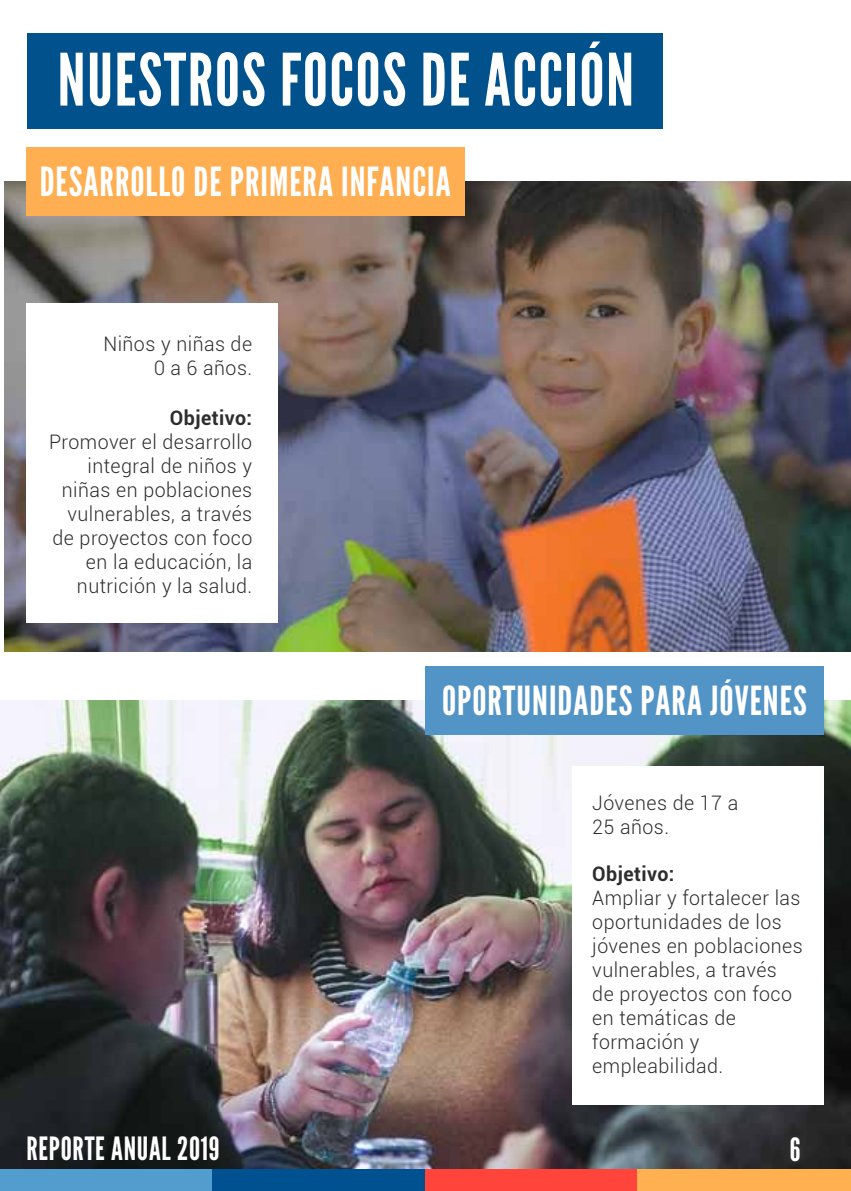
<style>
.page{position:relative;width:851px;height:1191px;background:#fff}
.page>*{position:absolute;margin:0;border:0;box-sizing:border-box;transform-origin:0 0}
.t1{font:72px "League Gothic";letter-spacing:.025em;color:#fff}
.t2{font:40px "League Gothic";letter-spacing:.025em;color:#fff}
.t3{font:32px "League Gothic";letter-spacing:.025em;color:#fff}
.t4{font:300 20px/24px "Roboto";letter-spacing:.025em;color:#2d2d2d}
.t5{font:700 20px "Roboto";letter-spacing:.025em;color:#2d2d2d}
</style>
<div class="page">
<img style="left:5px;top:182px;width:845px;height:469px">
<img style="left:0;top:700px;width:850px;height:469px">
<div style="left:425px;top:666px;width:399px;height:68px;background:#5394c6"></div>
<div style="left:27px;top:148px;width:438px;height:68px;background:#ffae51"></div>
<div style="left:27px;top:33px;width:635px;height:96px;background:#00518c"></div>
<div style="left:0;top:1169px;width:213px;height:22px;background:#539cce"></div>
<div style="left:213px;top:1169px;width:213px;height:22px;background:#00518f"></div>
<div style="left:425px;top:1169px;width:213px;height:22px;background:#ff443b"></div>
<div style="left:637px;top:1169px;width:213px;height:22px;background:#ffb151"></div>
<div style="left:572px;top:766px;width:252px;height:338px;background:#fff"></div>
<div style="left:27px;top:303px;width:251px;height:319px;background:#fff"></div>
<h1 class="t1" style="left:58px;top:37px;width:578px">NUESTROS FOCOS DE ACCIÓN</h1>
<h2 class="t2" style="left:40px;top:158px;width:412px">DESARROLLO DE PRIMERA INFANCIA</h2>
<p class="t4" style="left:103px;top:331px;width:150px;text-align:right">Niños y niñas de<br>0 a 6 años.</p>
<p class="t5" style="left:170px;top:404px;width:84px">Objetivo:</p>
<p class="t4" style="left:49px;top:429px;width:205px;text-align:right">Promover el desarrollo integral de niños y niñas en poblaciones vulnerables, a través de proyectos con foco en la educación, la nutrición y la salud.</p>
<h2 class="t2" style="left:442px;top:677px;width:366px">OPORTUNIDADES PARA JÓVENES</h2>
<p class="t4" style="left:592px;top:790px;width:148px">Jóvenes de 17 a<br>25 años.</p>
<p class="t5" style="left:592px;top:860px;width:84px">Objetivo:</p>
<p class="t4" style="left:592px;top:885px;width:212px">Ampliar y fortalecer las oportunidades de los jóvenes en poblaciones vulnerables, a través de proyectos con foco en temáticas de formación y empleabilidad.</p>
<h3 class="t3" style="left:27px;top:1129px;width:194px">REPORTE ANUAL 2019</h3>
<h3 class="t3" style="left:789px;top:1130px;width:12px">6</h3>
</div>
